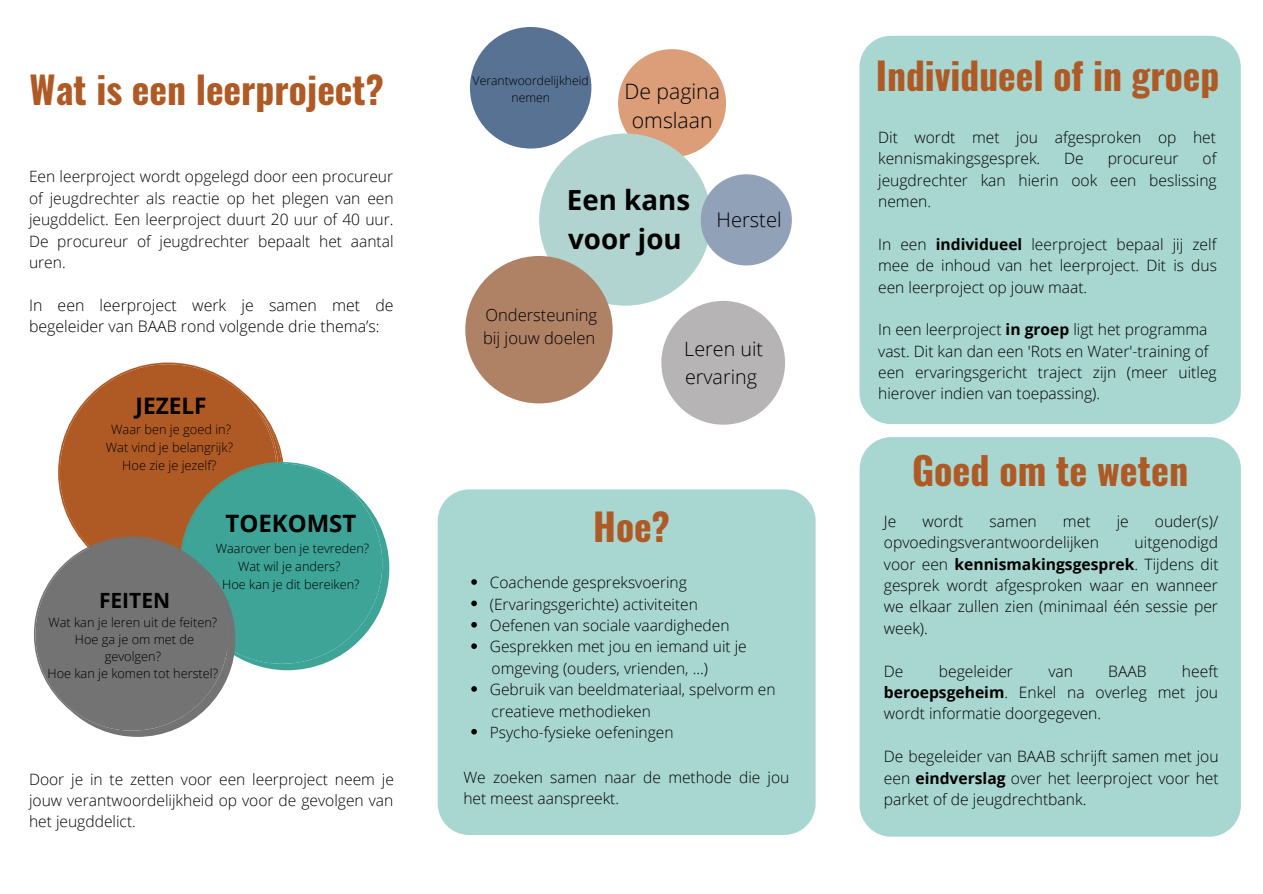
<style>
.page{position:relative;width:1263px;height:894px;background:#fff}
.page>*{position:absolute;margin:0;border:0;box-sizing:border-box;transform-origin:0 0}
.t1{font:700 37.95px "Oswald";color:#af5a25}
.t2{font:700 37.5px "Oswald";color:#af5a25}
.t3{font:700 27.75px/38.7px "Open Sans";color:#000}
.t4{font:700 24px "Open Sans";color:#000}
.t5{font:700 22.65px "Open Sans";color:#000}
.t6{font:300 21.15px/29.2px "Open Sans";color:#000;text-align:center}
.t7{font:700 21px "Open Sans";color:#000}
.t8{font:300 20.1px "Open Sans";color:#000}
.t9{font:300 19.65px/27.6px "Open Sans";color:#000}
.t10{font:300 16.5px/22.5px "Open Sans";color:#000}
.t11{font:300 15.9px/21.3px "Open Sans";color:#000}
.t12{font:300 15.6px/21.3px "Open Sans";color:#000;text-align:justify}
.t13{font:300 12.75px/17.9px "Open Sans";color:#000;text-align:center}
.t14{font:300 12.15px/17.1px "Open Sans";color:#000;text-align:center}
.s1{font-weight:700}
</style>
<div class="page">
<div style="left:860px;top:437px;width:381px;height:399px;background:#a8d6d0;border-radius:32px"></div>
<div style="left:859px;top:36px;width:382px;height:388px;background:#a8d6d0;border-radius:31px"></div>
<svg style="left:78px;top:362px;width:183px;height:48px;fill:#af5a25"></svg>
<svg style="left:34px;top:410px;width:355px;height:326px"></svg>
<div style="left:438px;top:489px;width:378px;height:345px;background:#a8d6d0;border-radius:31px"></div>
<svg style="left:471px;top:579px;width:6px;height:5px"></svg>
<svg style="left:471px;top:600px;width:6px;height:6px"></svg>
<svg style="left:471px;top:622px;width:6px;height:5px"></svg>
<svg style="left:471px;top:643px;width:6px;height:5px"></svg>
<svg style="left:471px;top:686px;width:6px;height:5px"></svg>
<svg style="left:471px;top:728px;width:6px;height:6px"></svg>
<div style="left:618px;top:49px;width:108px;height:108px;background:#db9e79;border-radius:50%"></div>
<div style="left:539px;top:133px;width:172px;height:172px;background:#b2d4d0;border-radius:50%"></div>
<div style="left:661px;top:301px;width:124px;height:123px;background:#b6b4b4;border-radius:50%"></div>
<div style="left:465px;top:256px;width:148px;height:147px;background:#af8266;border-radius:50%"></div>
<div style="left:701px;top:174px;width:91px;height:91px;background:#90a1b8;border-radius:50%"></div>
<div style="left:470px;top:27px;width:121px;height:121px;background:#587294;border-radius:50%"></div>
<h2 class="t2" style="left:30px;top:60px;width:356px">Wat is een leerproject?</h2>
<p class="t12" style="left:29px;top:166px;width:366px">Een leerproject wordt opgelegd door een procureur of jeugdrechter als reactie op het plegen van een jeugddelict. Een leerproject duurt 20 uur of 40 uur.<br>De procureur of jeugdrechter bepaalt het aantal uren.</p>
<p class="t11" style="left:29px;top:294px;width:366px">In een leerproject werk je samen met de begeleider van BAAB rond volgende drie thema’s:</p>
<h3 class="t5" style="left:136px;top:389px;width:73px">JEZELF</h3>
<p class="t13" style="left:106px;top:420px;width:129px">Waar ben je goed in?<br>Wat vind je belangrijk?<br>Hoe zie je jezelf?</p>
<h3 class="t4" style="left:226px;top:506px;width:132px">TOEKOMST</h3>
<p class="t13" style="left:216px;top:539px;width:155px">Waarover ben je tevreden?<br>Wat wil je anders?<br>Hoe kan je dit bereiken?</p>
<h3 class="t7" style="left:99px;top:585px;width:73px">FEITEN</h3>
<p class="t13" style="left:48px;top:613px;width:172px;line-height:17px">Wat kan je leren uit de feiten?<br>Hoe ga je om met de gevolgen?<br>Hoe kan je komen tot herstel?</p>
<p class="t12" style="left:29px;top:767px;width:366px">Door je in te zetten voor een leerproject neem je jouw verantwoordelijkheid op voor de gevolgen van het jeugddelict.</p>
<p class="t14" style="left:473px;top:72px;width:118px">Verantwoordelijkheid nemen</p>
<h3 class="t6" style="left:624px;top:76px;width:97px">De pagina omslaan</h3>
<h3 class="t3" style="left:567px;top:180px;width:125px">Een kans voor jou</h3>
<p class="t8" style="left:716px;top:206px;width:67px">Herstel</p>
<p class="t10" style="left:483px;top:304px;width:116px">Ondersteuning bij jouw doelen</p>
<p class="t9" style="left:684px;top:335px;width:80px">Leren uit ervaring</p>
<h2 class="t2" style="left:593px;top:497px;width:78px">Hoe?</h2>
<p class="t12" style="left:490px;top:571px;width:258px;text-align:left">Coachende gespreksvoering (Ervaringsgerichte) activiteiten Oefenen van sociale vaardigheden Gesprekken met jou en iemand uit je</p>
<p class="t12" style="left:490px;top:678px;width:287px">Gebruik van beeldmateriaal, spelvorm en</p>
<p class="t12" style="left:490px;top:721px;width:185px">Psycho-fysieke oefeningen</p>
<p class="t12" style="left:492px;top:656px;width:218px">omgeving (ouders, vrienden, …)</p>
<p class="t12" style="left:492px;top:699px;width:161px">creatieve methodieken</p>
<p class="t12" style="left:463px;top:766px;width:327px">We zoeken samen naar de methode die jou het meest aanspreekt.</p>
<h2 class="t2" style="left:876px;top:47px;width:345px">Individueel of in groep</h2>
<p class="t12" style="left:878px;top:126px;width:339px">Dit wordt met jou afgesproken op het kennismakingsgesprek.</p>
<p class="t12" style="left:878px;top:147px;width:340px;text-indent:324px">of jeugdrechter kan hierin ook een beslissing nemen.</p>
<p class="t12" style="left:878px;top:233px;width:340px">In een <span class="s1">individueel</span> leerproject bepaal jij zelf mee de inhoud van het leerproject. Dit is dus een leerproject op jouw maat.</p>
<p class="t12" style="left:878px;top:318px;width:340px;text-align:left">In een leerproject <span class="s1">in groep</span> ligt het programma vast. Dit kan dan een 'Rots en Water'-training of een ervaringsgericht traject zijn (meer uitleg hierover indien van toepassing).</p>
<p class="t12" style="left:1064px;top:147px;width:21px">De</p>
<p class="t12" style="left:1108px;top:147px;width:72px">procureur</p>
<h1 class="t1" style="left:912px;top:441px;width:278px">Goed om te weten</h1>
<p class="t12" style="left:884px;top:510px;width:14px">Je</p>
<p class="t12" style="left:922px;top:510px;width:43px">wordt</p>
<p class="t12" style="left:990px;top:510px;width:49px">samen</p>
<p class="t12" style="left:1063px;top:510px;width:29px">met</p>
<p class="t12" style="left:1117px;top:510px;width:14px">je</p>
<p class="t12" style="left:1155px;top:510px;width:65px">ouder(s)/</p>
<p class="t12" style="left:884px;top:531px;width:217px">opvoedingsverantwoordelijken</p>
<p class="t12" style="left:884px;top:531px;width:336px;text-indent:251px">uitgenodigd voor een <span class="s1">kennismakingsgesprek</span>. Tijdens dit gesprek wordt afgesproken waar en wanneer we elkaar zullen zien (minimaal één sessie per week).</p>
<p class="t12" style="left:884px;top:659px;width:21px">De</p>
<p class="t12" style="left:939px;top:659px;width:76px">begeleider</p>
<p class="t12" style="left:1048px;top:659px;width:26px">van</p>
<p class="t12" style="left:1108px;top:659px;width:40px">BAAB</p>
<p class="t12" style="left:884px;top:659px;width:336px;text-indent:298px">heeft <span class="s1">beroepsgeheim</span>. Enkel na overleg met jou wordt informatie doorgegeven.</p>
<p class="t12" style="left:884px;top:745px;width:336px">De begeleider van BAAB schrijft samen met jou een <span class="s1">eindverslag</span> over het leerproject voor het parket of de jeugdrechtbank.</p>
</div>
